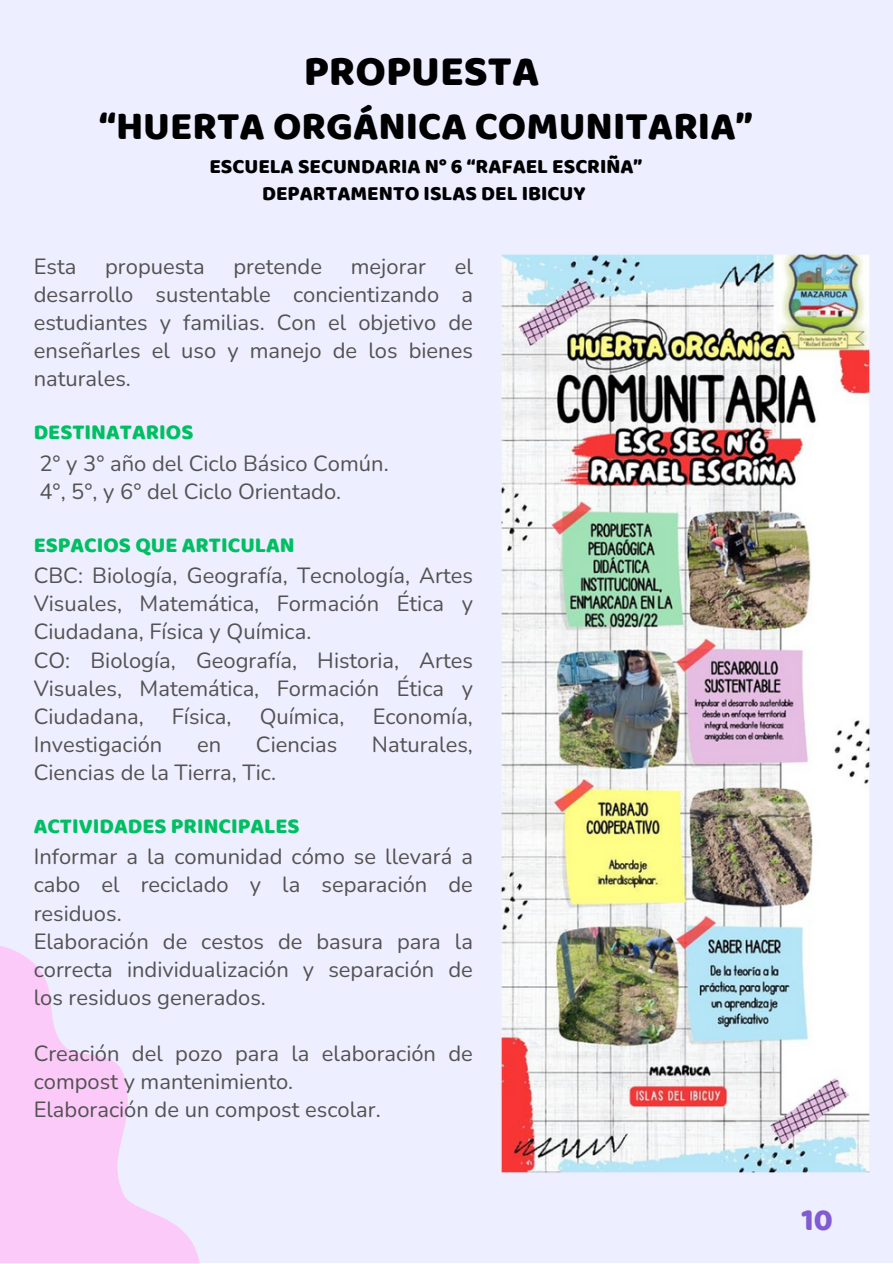
<style>
.page{position:relative;width:893px;height:1264px;background:#fff}
.page>*{position:absolute;margin:0;border:0;box-sizing:border-box;transform-origin:0 0}
.t1{font:43.5px "Baloo";color:#000}
.t2{font:40.5px "Baloo";color:#000}
.t3{font:31.5px "Baloo";color:#805bd1}
.t4{font:21.9px/28px "Nunito";color:#545252;text-align:justify}
.t5{font:21.9px "Baloo";color:#00bf63}
.t6{font:21px "Baloo";color:#000}
</style>
<div class="page">
<div style="left:0;top:0;width:892px;height:1262px;background:#edeeff"></div>
<svg style="left:0;top:946px;width:200px;height:316px;fill:#fbcaf9"></svg>
<img style="left:501px;top:254px;width:369px;height:919px">
<p class="t1" style="left:304px;top:44px;width:237px">PROPUESTA</p>
<p class="t2" style="left:99px;top:101px;width:655px">“HUERTA ORGÁNICA COMUNITARIA”</p>
<p class="t6" style="left:209px;top:154px;width:434px">ESCUELA SECUNDARIA N° 6 “RAFAEL ESCRIÑA”</p>
<p class="t6" style="left:262px;top:181px;width:325px">DEPARTAMENTO ISLAS DEL IBICUY</p>
<p class="t4" style="left:34px;top:253px;width:441px;text-indent:421px">el desarrollo sustentable concientizando a estudiantes y familias. Con el objetivo de enseñarles el uso y manejo de los bienes naturales.</p>
<p class="t5" style="left:34px;top:419px;width:161px">DESTINATARIOS</p>
<p class="t4" style="left:39px;top:449px;width:351px">2° y 3° año del Ciclo Básico Común.</p>
<p class="t4" style="left:39px;top:477px;width:303px">4°, 5°, y 6° del Ciclo Orientado.</p>
<p class="t5" style="left:34px;top:531px;width:262px">ESPACIOS QUE ARTICULAN</p>
<p class="t4" style="left:34px;top:562px;width:441px">CBC: Biología, Geografía, Tecnología, Artes Visuales, Matemática, Formación Ética y Ciudadana, Física y Química.</p>
<p class="t4" style="left:34px;top:646px;width:441px">CO: Biología, Geografía, Historia, Artes Visuales, Matemática, Formación Ética y Ciudadana,</p>
<p class="t4" style="left:34px;top:253px;width:44px">Esta</p>
<p class="t4" style="left:105px;top:253px;width:101px">propuesta</p>
<p class="t4" style="left:233px;top:253px;width:90px">pretende</p>
<p class="t4" style="left:351px;top:253px;width:77px">mejorar</p>
<p class="t4" style="left:172px;top:702px;width:61px">Física,</p>
<p class="t4" style="left:260px;top:702px;width:86px">Química,</p>
<p class="t4" style="left:372px;top:702px;width:102px">Economía,</p>
<p class="t4" style="left:34px;top:730px;width:130px">Investigación</p>
<p class="t4" style="left:197px;top:730px;width:26px">en</p>
<p class="t4" style="left:256px;top:730px;width:83px">Ciencias</p>
<p class="t4" style="left:372px;top:730px;width:102px">Naturales,</p>
<p class="t4" style="left:34px;top:758px;width:244px">Ciencias de la Tierra, Tic.</p>
<p class="t5" style="left:34px;top:812px;width:267px">ACTIVIDADES PRINCIPALES</p>
<p class="t4" style="left:34px;top:843px;width:441px">Informar a la comunidad cómo se llevará a cabo el reciclado y la separación de residuos.</p>
<p class="t4" style="left:34px;top:927px;width:441px">Elaboración de cestos de basura para la correcta individualización y separación de los residuos generados.</p>
<p class="t4" style="left:34px;top:1039px;width:441px">Creación del pozo para la elaboración de compost y mantenimiento.</p>
<p class="t4" style="left:34px;top:1096px;width:348px">Elaboración de un compost escolar.</p>
<p class="t3" style="left:801px;top:1200px;width:33px">10</p>
</div>
